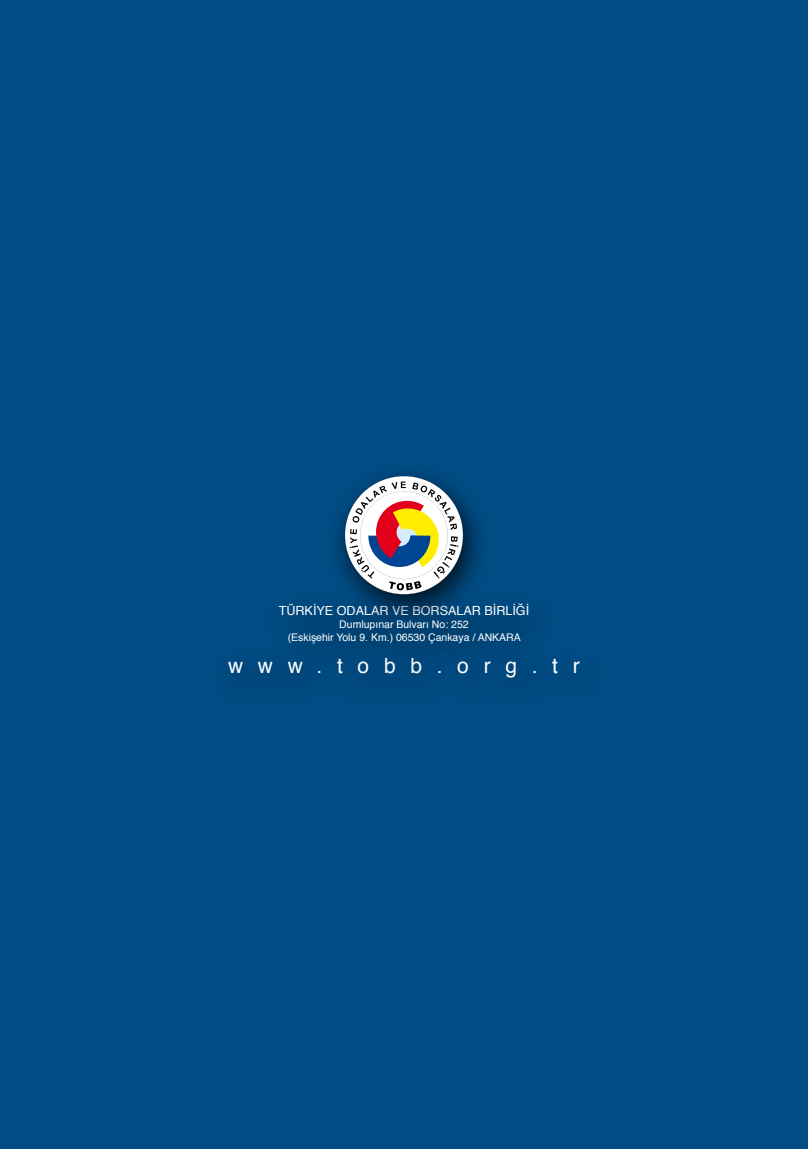
<style>
.page{position:relative;width:808px;height:1149px;background:#fff}
.page>*{position:absolute;margin:0;border:0;box-sizing:border-box;transform-origin:0 0}
.t1{font:21px "Helvetica";letter-spacing:.7em;color:#fff}
.t2{font:12.6px "Helvetica";color:#fff}
.t3{font:10.5px/12.6px "Helvetica";color:#fff;text-align:center}
</style>
<div class="page">
<div style="left:0;top:0;width:808px;height:1148px;background:#004c84"></div>
<div style="left:264px;top:591px;width:291px;height:81px;background:#00477c"></div>
<div style="left:327px;top:461px;width:164px;height:165px;background:#000;opacity:.75"></div>
<svg style="left:345px;top:476px;width:118px;height:118px"></svg>
<p class="t2" style="left:279px;top:601px;width:252px">TÜRKİYE ODALAR VE BORSALAR BİRLİĞİ</p>
<p class="t3" style="left:288px;top:618px;width:235px">Dumlupınar Bulvarı No: 252<br>(Eskişehir Yolu 9. Km.) 06530 Çankaya / ANKARA</p>
<h1 class="t1" style="left:228px;top:649px;width:353px">www.tobb.org.tr</h1>
</div>
